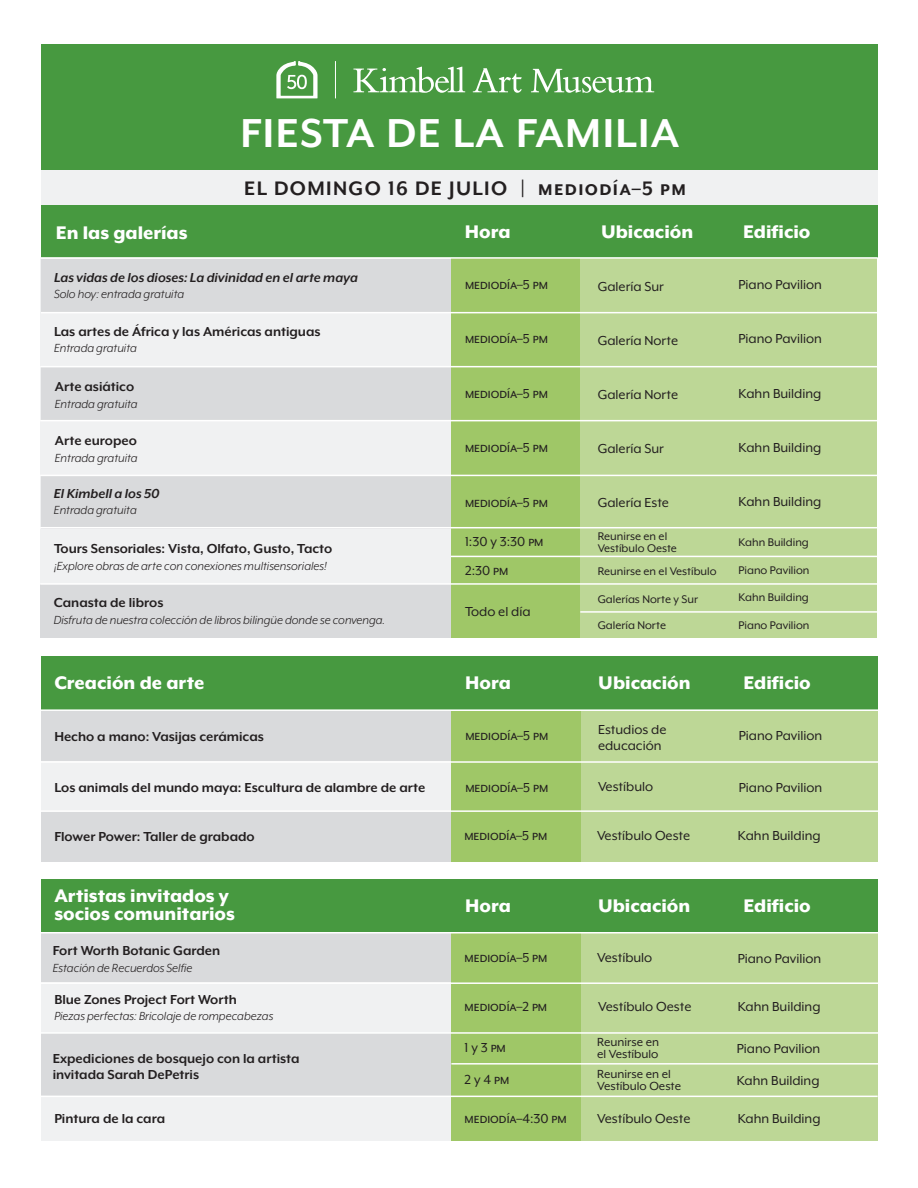
<style>
.page{position:relative;width:918px;height:1188px;background:#fff}
.page>*{position:absolute;margin:0;border:0;box-sizing:border-box;transform-origin:0 0}
.t1{font:700 46.5px "Mr Eaves XL Mod OT";letter-spacing:.03em;color:#fff}
.t2{font:700 22.5px "Mr Eaves XL Mod OT";letter-spacing:.06em;color:#231f20}
.t3{font:800 21px "Mr Eaves XL Mod OT";color:#fff}
.t4{font:15px/16.5px "Mr Eaves XL Mod OT";color:#231f20}
.t5{font:700 15px "Mr Eaves XL Mod OT";color:#231f20}
.t6{font:italic 700 15px "Mr Eaves XL Mod OT";color:#231f20}
.t7{font:italic 13.5px "Mr Eaves XL Mod OT";color:#231f20}
.t8{font:13.5px/12px "Mr Eaves XL Mod OT";color:#231f20}
.t9{font:12.75px "Mr Eaves XL Mod OT";color:#231f20}
</style>
<div class="page">
<div style="left:41px;top:258px;width:836px;height:326px;background:#f0f1f2"></div>
<div style="left:41px;top:204px;width:836px;height:54px;background:#479940"></div>
<div style="left:41px;top:44px;width:836px;height:161px;background:#479940"></div>
<div style="left:41px;top:171px;width:836px;height:34px;background:#f0f1f2"></div>
<svg style="left:473px;top:68px;width:49px;height:25px"></svg>
<svg style="left:531px;top:69px;width:123px;height:24px"></svg>
<svg style="left:353px;top:67px;width:112px;height:26px"></svg>
<svg style="left:276px;top:61px;width:42px;height:37px"></svg>
<hr style="left:335px;top:61px;width:1px;height:37px;background:#fff">
<div style="left:41px;top:259px;width:410px;height:54px;background:#d9dadc"></div>
<div style="left:41px;top:475px;width:410px;height:54px;background:#d9dadc"></div>
<div style="left:41px;top:367px;width:410px;height:54px;background:#d9dadc"></div>
<div style="left:451px;top:259px;width:129px;height:379px;background:#9fc767"></div>
<div style="left:580px;top:259px;width:297px;height:379px;background:#bdd796"></div>
<hr style="left:41px;top:312px;width:837px;height:1px;background:#fff">
<hr style="left:40px;top:475px;width:838px;height:1px;background:#fff">
<hr style="left:40px;top:366px;width:838px;height:1px;background:#fff">
<hr style="left:40px;top:420px;width:838px;height:1px;background:#fff">
<div style="left:41px;top:710px;width:836px;height:151px;background:#f0f1f2"></div>
<div style="left:41px;top:656px;width:837px;height:54px;background:#479940"></div>
<div style="left:41px;top:711px;width:410px;height:50px;background:#d9dadc"></div>
<div style="left:41px;top:811px;width:410px;height:50px;background:#d9dadc"></div>
<div style="left:451px;top:711px;width:130px;height:150px;background:#9fc767"></div>
<div style="left:581px;top:711px;width:297px;height:150px;background:#bdd796"></div>
<hr style="left:40px;top:761px;width:838px;height:2px;background:#fff">
<hr style="left:41px;top:810px;width:837px;height:2px;background:#fff">
<hr style="left:41px;top:709px;width:837px;height:2px;background:#fff">
<hr style="left:580px;top:611px;width:297px;height:2px;background:#fff">
<hr style="left:451px;top:556px;width:426px;height:1px;background:#fff">
<hr style="left:40px;top:257px;width:838px;height:2px;background:#fff">
<div style="left:41px;top:584px;width:410px;height:54px;background:#d9dadc"></div>
<hr style="left:40px;top:583px;width:838px;height:2px;background:#fff">
<hr style="left:40px;top:527px;width:838px;height:1px;background:#fff">
<div style="left:41px;top:933px;width:836px;height:208px;background:#f0f1f2"></div>
<div style="left:41px;top:879px;width:837px;height:54px;background:#479940"></div>
<div style="left:41px;top:934px;width:410px;height:48px;background:#d9dadc"></div>
<div style="left:41px;top:1034px;width:410px;height:63px;background:#d9dadc"></div>
<div style="left:451px;top:934px;width:130px;height:207px;background:#9fc767"></div>
<div style="left:581px;top:934px;width:297px;height:207px;background:#bdd796"></div>
<hr style="left:41px;top:982px;width:837px;height:2px;background:#fff">
<hr style="left:41px;top:1032px;width:837px;height:2px;background:#fff">
<hr style="left:40px;top:1096px;width:838px;height:1px;background:#fff">
<hr style="left:451px;top:1063px;width:428px;height:2px;background:#fff">
<hr style="left:41px;top:932px;width:837px;height:2px;background:#fff">
<p class="t1" style="left:241px;top:107px;width:440px">FIESTA DE LA FAMILIA</p>
<p class="t2" style="left:244px;top:176px;width:443px">EL DOMINGO 16 DE JULIO | mediodía–5 pm</p>
<p class="t3" style="left:601px;top:220px;width:94px">Ubicación</p>
<p class="t3" style="left:743px;top:220px;width:69px">Edificio</p>
<p class="t6" style="left:54px;top:269px;width:306px">Las vidas de los dioses: La divinidad en el arte maya</p>
<p class="t7" style="left:54px;top:287px;width:132px">Solo hoy: entrada gratuita</p>
<p class="t3" style="left:56px;top:220px;width:133px">En las galerías</p>
<p class="t3" style="left:465px;top:220px;width:47px">Hora</p>
<p class="t4" style="left:465px;top:276px;width:84px">mediodía–5 pm</p>
<p class="t4" style="left:739px;top:276px;width:85px">Piano Pavilion</p>
<p class="t4" style="left:598px;top:278px;width:68px">Galería Sur</p>
<p class="t5" style="left:54px;top:323px;width:268px">Las artes de África y las Américas antiguas</p>
<p class="t7" style="left:54px;top:341px;width:84px">Entrada gratuita</p>
<p class="t5" style="left:55px;top:379px;width:81px">Arte asiático</p>
<p class="t7" style="left:55px;top:396px;width:84px">Entrada gratuita</p>
<p class="t5" style="left:55px;top:432px;width:84px">Arte europeo</p>
<p class="t7" style="left:55px;top:450px;width:84px">Entrada gratuita</p>
<p class="t6" style="left:54px;top:485px;width:107px">El Kimbell a los 50</p>
<p class="t7" style="left:54px;top:503px;width:84px">Entrada gratuita</p>
<p class="t5" style="left:54px;top:541px;width:280px">Tours Sensoriales: Vista, Olfato, Gusto, Tacto</p>
<p class="t7" style="left:54px;top:558px;width:274px">¡Explore obras de arte con conexiones multisensoriales!</p>
<p class="t5" style="left:54px;top:595px;width:111px">Canasta de libros</p>
<p class="t7" style="left:54px;top:612px;width:333px">Disfruta de nuestra colección de libros bilingüe donde se convenga.</p>
<p class="t4" style="left:465px;top:330px;width:84px">mediodía–5 pm</p>
<p class="t4" style="left:598px;top:332px;width:82px">Galería Norte</p>
<p class="t4" style="left:739px;top:330px;width:85px">Piano Pavilion</p>
<p class="t4" style="left:465px;top:385px;width:84px">mediodía–5 pm</p>
<p class="t4" style="left:598px;top:387px;width:82px">Galería Norte</p>
<p class="t4" style="left:739px;top:385px;width:84px">Kahn Building</p>
<p class="t4" style="left:465px;top:439px;width:84px">mediodía–5 pm</p>
<p class="t4" style="left:598px;top:441px;width:68px">Galería Sur</p>
<p class="t4" style="left:739px;top:439px;width:84px">Kahn Building</p>
<p class="t4" style="left:465px;top:494px;width:84px">mediodía–5 pm</p>
<p class="t4" style="left:598px;top:495px;width:73px">Galería Este</p>
<p class="t4" style="left:739px;top:493px;width:84px">Kahn Building</p>
<p class="t4" style="left:465px;top:534px;width:80px">1:30 y 3:30 pm</p>
<p class="t4" style="left:465px;top:562px;width:45px">2:30 pm</p>
<p class="t4" style="left:465px;top:603px;width:67px">Todo el día</p>
<p class="t9" style="left:598px;top:529px;width:71px">Reunirse en el</p>
<p class="t9" style="left:598px;top:541px;width:81px">Vestíbulo Oeste</p>
<p class="t9" style="left:739px;top:535px;width:72px">Kahn Building</p>
<p class="t9" style="left:739px;top:563px;width:72px">Piano Pavilion</p>
<p class="t9" style="left:739px;top:591px;width:72px">Kahn Building</p>
<p class="t9" style="left:739px;top:619px;width:72px">Piano Pavilion</p>
<p class="t9" style="left:598px;top:564px;width:120px">Reunirse en el Vestíbulo</p>
<p class="t9" style="left:598px;top:592px;width:102px">Galerías Norte y Sur</p>
<p class="t9" style="left:598px;top:619px;width:70px">Galería Norte</p>
<p class="t3" style="left:54px;top:671px;width:152px">Creación de arte</p>
<p class="t3" style="left:465px;top:671px;width:47px">Hora</p>
<p class="t3" style="left:598px;top:671px;width:94px">Ubicación</p>
<p class="t3" style="left:743px;top:671px;width:69px">Edificio</p>
<p class="t5" style="left:54px;top:729px;width:211px">Hecho a mano: Vasijas cerámicas</p>
<p class="t4" style="left:465px;top:727px;width:84px">mediodía–5 pm</p>
<p class="t4" style="left:465px;top:780px;width:84px">mediodía–5 pm</p>
<p class="t4" style="left:464px;top:827px;width:84px">mediodía–5 pm</p>
<p class="t5" style="left:54px;top:780px;width:373px">Los animals del mundo maya: Escultura de alambre de arte</p>
<p class="t5" style="left:54px;top:829px;width:202px">Flower Power: Taller de grabado</p>
<p class="t4" style="left:598px;top:721px;width:70px">Estudios de educación</p>
<p class="t4" style="left:598px;top:778px;width:57px">Vestíbulo</p>
<p class="t4" style="left:597px;top:827px;width:95px">Vestíbulo Oeste</p>
<p class="t4" style="left:739px;top:727px;width:85px">Piano Pavilion</p>
<p class="t4" style="left:739px;top:780px;width:85px">Piano Pavilion</p>
<p class="t4" style="left:738px;top:827px;width:84px">Kahn Building</p>
<p class="t3" style="left:54px;top:884px;width:176px">Artistas invitados y</p>
<p class="t3" style="left:54px;top:902px;width:182px">socios comunitarios</p>
<p class="t5" style="left:53px;top:942px;width:169px">Fort Worth Botanic Garden</p>
<p class="t7" style="left:53px;top:960px;width:141px">Estación de Recuerdos Selfie</p>
<p class="t5" style="left:54px;top:991px;width:184px">Blue Zones Project Fort Worth</p>
<p class="t7" style="left:54px;top:1009px;width:220px">Piezas perfectas: Bricolaje de rompecabezas</p>
<p class="t5" style="left:53px;top:1050px;width:248px">Expediciones de bosquejo con la artista</p>
<p class="t5" style="left:53px;top:1066px;width:148px">invitada Sarah DePetris</p>
<p class="t5" style="left:54px;top:1110px;width:112px">Pintura de la cara</p>
<p class="t3" style="left:465px;top:893px;width:47px">Hora</p>
<p class="t3" style="left:598px;top:893px;width:94px">Ubicación</p>
<p class="t3" style="left:744px;top:893px;width:69px">Edificio</p>
<p class="t4" style="left:465px;top:950px;width:84px">mediodía–5 pm</p>
<p class="t4" style="left:597px;top:949px;width:57px">Vestíbulo</p>
<p class="t4" style="left:738px;top:951px;width:85px">Piano Pavilion</p>
<p class="t4" style="left:465px;top:998px;width:84px">mediodía–2 pm</p>
<p class="t4" style="left:465px;top:1039px;width:43px">1 y 3 pm</p>
<p class="t4" style="left:598px;top:998px;width:95px">Vestíbulo Oeste</p>
<p class="t4" style="left:738px;top:998px;width:84px">Kahn Building</p>
<p class="t8" style="left:597px;top:1036px;width:63px">Reunirse en</p>
<p class="t8" style="left:597px;top:1048px;width:63px">el Vestíbulo</p>
<p class="t4" style="left:737px;top:1041px;width:85px">Piano Pavilion</p>
<p class="t4" style="left:465px;top:1072px;width:46px">2 y 4 pm</p>
<p class="t8" style="left:597px;top:1068px;width:85px">Reunirse en el<br>Vestíbulo Oeste</p>
<p class="t4" style="left:737px;top:1073px;width:84px">Kahn Building</p>
<p class="t4" style="left:465px;top:1110px;width:104px">mediodía–4:30 pm</p>
<p class="t4" style="left:597px;top:1110px;width:95px">Vestíbulo Oeste</p>
<p class="t4" style="left:738px;top:1110px;width:84px">Kahn Building</p>
</div>
